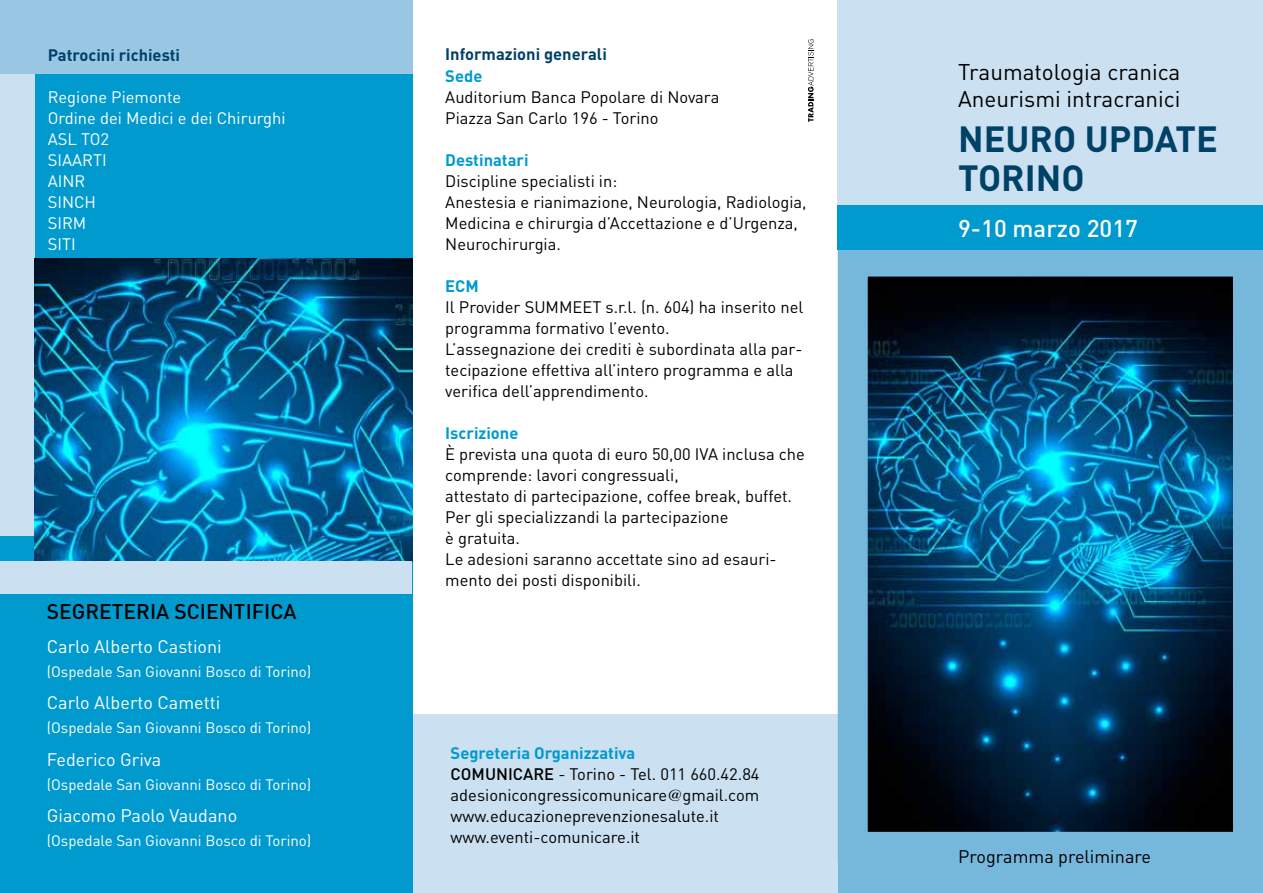
<style>
.page{position:relative;width:1263px;height:893px;background:#fff}
.page>*{position:absolute;margin:0;border:0;box-sizing:border-box;transform-origin:0 0}
.t1{font:700 36px/39px "DIN";color:#004168}
.t2{font:500 24px "DIN";color:#fff}
.t3{font:22.5px/27px "DIN";color:#000}
.t4{font:500 21px "DIN";color:#000}
.t5{font:18px "DIN";color:#fff}
.t6{font:18px "DIN";color:#000}
.t7{font:16.5px/21px "DIN";color:#000}
.t8{font:16.5px/21px "DIN";color:#fff}
.t9{font:700 16.5px "DIN";color:#009ace}
.t10{font:700 16.5px "DIN";color:#004168}
.t11{font:500 16.5px "DIN";color:#000}
.t12{font:15px "DIN";color:#fff}
.s1{font-family:"Times"}
</style>
<div class="page">
<div style="left:838px;top:857px;width:425px;height:36px;background:#76b7dc"></div>
<div style="left:411px;top:714px;width:427px;height:179px;background:#cbe0f0"></div>
<img style="left:869px;top:278px;width:363px;height:553px">
<div style="left:838px;top:247px;width:425px;height:615px;border:30px solid #76b7dc"></div>
<div style="left:838px;top:197px;width:425px;height:53px;background:#009ace"></div>
<div style="left:838px;top:0;width:425px;height:204px;background:#cbe0f0"></div>
<div style="left:0;top:73px;width:412px;height:820px;background:#009ace"></div>
<div style="left:0;top:0;width:34px;height:536px;background:#cbe0f0"></div>
<div style="left:0;top:0;width:412px;height:73px;background:#99c7e3"></div>
<img style="left:34px;top:258px;width:378px;height:303px">
<svg style="left:808px;top:39px;width:5px;height:83px"></svg>
<div style="left:0;top:561px;width:411px;height:33px;background:#cbe0f0"></div>
<p class="t10" style="left:48px;top:44px;width:134px">Patrocini richiesti</p>
<p class="t8" style="left:48px;top:86px;width:240px">Regione Piemonte<br>Ordine dei Medici e dei Chirurghi<br>ASL TO2<br>SIAARTI<br>AINR<br>SINCH<br>SIRM<br>SITI</p>
<p class="t4" style="left:47px;top:598px;width:251px">SEGRETERIA SCIENTIFICA</p>
<p class="t5" style="left:47px;top:635px;width:177px">Carlo Alberto Castioni</p>
<p class="t12" style="left:47px;top:662px;width:266px">(Ospedale San Giovanni Bosco di Torino)</p>
<p class="t5" style="left:47px;top:691px;width:175px">Carlo Alberto Cametti</p>
<p class="t12" style="left:47px;top:718px;width:266px">(Ospedale San Giovanni Bosco di Torino)</p>
<p class="t5" style="left:47px;top:748px;width:116px">Federico Griva</p>
<p class="t12" style="left:47px;top:775px;width:266px">(Ospedale San Giovanni Bosco di Torino)</p>
<p class="t5" style="left:47px;top:804px;width:192px">Giacomo Paolo Vaudano</p>
<p class="t12" style="left:47px;top:831px;width:266px">(Ospedale San Giovanni Bosco di Torino)</p>
<p class="t10" style="left:445px;top:44px;width:163px">I nformazioni generali</p>
<p class="t9" style="left:445px;top:65px;width:39px">Sede</p>
<p class="t7" style="left:445px;top:86px;width:276px">Auditorium Banca Popolare di Novara<br>Piazza San Carlo 196 - Torino</p>
<p class="t9" style="left:445px;top:149px;width:85px">Destinatari</p>
<p class="t7" style="left:445px;top:170px;width:363px">Discipline specialisti in:<br>Anestesia e rianimazione, Neurologia, Radiologia, Medicina e chirurgia d’Accettazione e d’Urgenza, Neurochirurgia.</p>
<p class="t9" style="left:445px;top:275px;width:35px">ECM</p>
<p class="t7" style="left:445px;top:296px;width:360px">Il Provider SUMMEET s.r.l. (n. 604) ha inserito nel programma formativo l’evento.<br>L’assegnazione dei crediti è subordinata alla par&shy;tecipazione effettiva all’intero programma e alla verifica dell’apprendimento.</p>
<p class="t9" style="left:445px;top:422px;width:75px">Iscrizione</p>
<p class="t7" style="left:445px;top:443px;width:361px">È prevista una quota di euro 50,00 IVA inclusa che comprende: lavori congressuali,<br>attestato di partecipazione, coffee break, buffet.<br>Per gli specializzandi la partecipazione<br>è gratuita.<br>Le adesioni saranno accettate sino ad esauri&shy;mento dei posti disponibili.</p>
<p class="t9" style="left:451px;top:742px;width:186px">Segreteria Organizzativa</p>
<p class="t11" style="left:451px;top:763px;width:56px">COMUNICARE</p>
<p class="t7" style="left:451px;top:763px;width:310px;text-indent:108px">- Torino - Tel. 011 660.42.84 adesionicongressicomunicare<span class="s1">@</span>gmail.com www.educazioneprevenzionesalute.it www.eventi-comunicare.it</p>
<h3 class="t3" style="left:958px;top:58px;width:224px">Traumatologia cranica<br>Aneurismi intracranici</h3>
<h1 class="t1" style="left:958px;top:118px;width:261px">neuro update torino</h1>
<h2 class="t2" style="left:958px;top:213px;width:181px">9-10 MARZO 2017</h2>
<p class="t6" style="left:958px;top:845px;width:194px">Programma preliminare</p>
</div>
